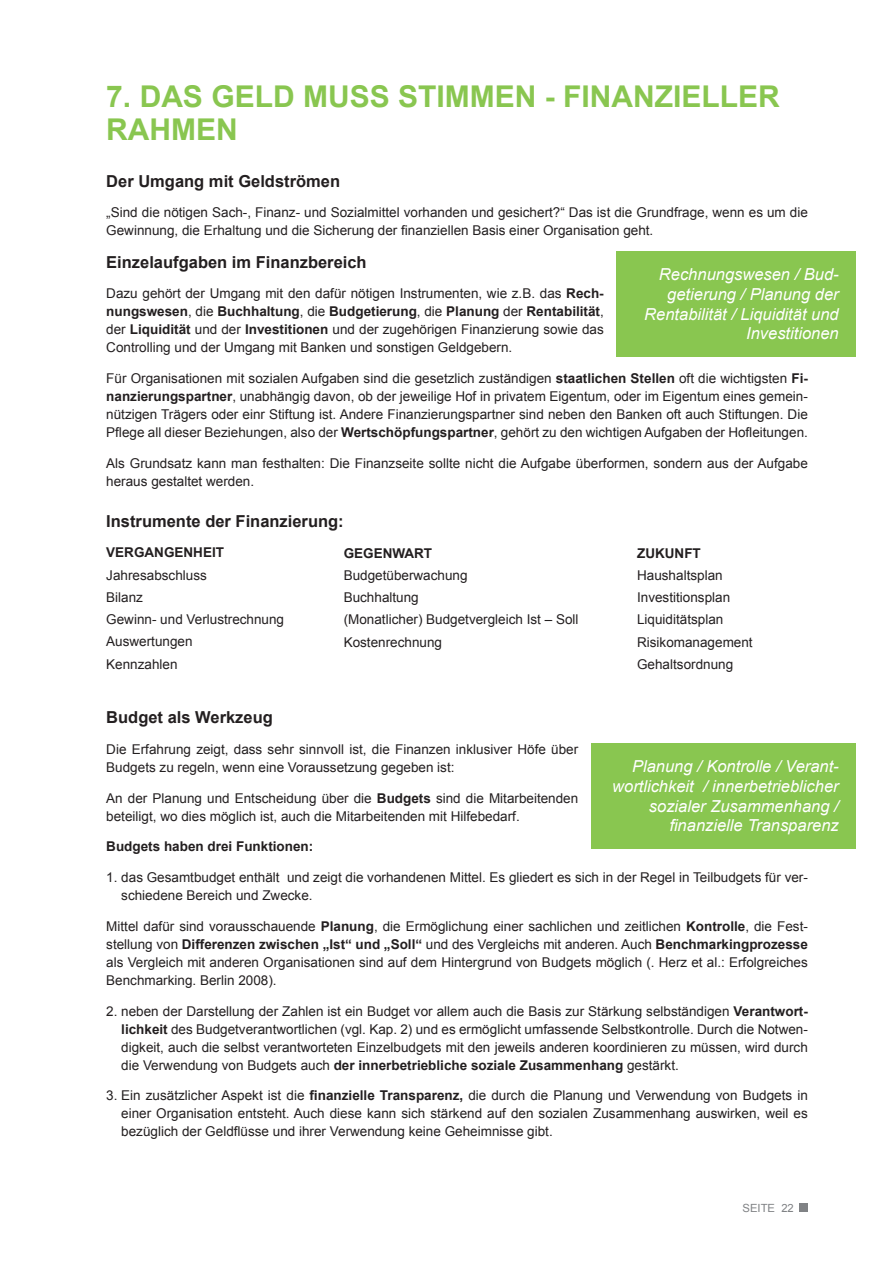
<style>
.page{position:relative;width:893px;height:1263px;background:#fff}
.page>*{position:absolute;margin:0;border:0;box-sizing:border-box;transform-origin:0 0}
.t1{font:700 30px/33px "Arial";color:#89c650}
.t2{font:italic 16.5px/19.8px "Arial";color:#fff;text-align:right}
.t3{font:700 16.5px "Arial";color:#231f20}
.t4{font:13.5px/18px "Arial";color:#231f20}
.t5{font:700 13.5px "Arial";color:#231f20}
.t6{font:11.25px "Arial";color:#808285}
.s1{font-weight:700}
</style>
<div class="page">
<div style="left:799px;top:1203px;width:8px;height:9px;background:#808285"></div>
<div style="left:617px;top:251px;width:239px;height:105px;background:#89c650"></div>
<div style="left:591px;top:743px;width:265px;height:105px;background:#89c650"></div>
<h1 class="t1" style="left:106px;top:81px;width:675px">7. DAS GELD MUSS STIMMEN - FINANZIELLER<br>RAHMEN</h1>
<p class="t3" style="left:106px;top:170px;width:235px">Der Umgang mit Geldströmen</p>
<p class="t4" style="left:106px;top:204px;width:703px">„Sind die nötigen Sach-, Finanz- und Sozialmittel vorhanden und gesichert?“ Das ist die Grundfrage, wenn es um die<br>Gewinnung, die Erhaltung und die Sicherung der finanziellen Basis einer Organisation geht.</p>
<p class="t3" style="left:106px;top:251px;width:262px">Einzelaufgaben im Finanzbereich</p>
<p class="t4" style="left:106px;top:285px;width:499px;text-align:justify">Dazu gehört der Umgang mit den dafür nötigen Instrumenten, wie z.B. das <span class="s1">Rech&shy;nungswesen</span>, die <span class="s1">Buchhaltung</span>, die <span class="s1">Budgetierung</span>, die <span class="s1">Planung</span> der <span class="s1">Rentabilität</span>, der <span class="s1">Liquidität</span> und der <span class="s1">Investitionen</span> und der zugehörigen Finanzierung sowie das Controlling und der Umgang mit Banken und sonstigen Geldgebern.</p>
<p class="t4" style="left:106px;top:369px;width:703px;text-align:justify">Für Organisationen mit sozialen Aufgaben sind die gesetzlich zuständigen <span class="s1">staatlichen Stellen</span> oft die wichtigsten <span class="s1">Fi&shy;nanzierungspartner</span>, unabhängig davon, ob der jeweilige Hof in privatem Eigentum, oder im Eigentum eines gemein&shy;nützigen Trägers oder einr Stiftung ist. Andere Finanzierungspartner sind neben den Banken oft auch Stiftungen. Die Pflege all dieser Beziehungen, also der <span class="s1">Wertschöpfungspartner</span>, gehört zu den wichtigen Aufgaben der Hofleitungen.</p>
<p class="t4" style="left:106px;top:454px;width:703px">Als Grundsatz kann man festhalten: Die Finanzseite sollte nicht die Aufgabe überformen, sondern aus der Aufgabe heraus gestaltet werden.</p>
<p class="t3" style="left:106px;top:510px;width:239px">Instrumente der Finanzierung:</p>
<p class="t5" style="left:106px;top:544px;width:119px">VERGANGENHEIT</p>
<p class="t4" style="left:106px;top:564px;width:179px;line-height:22.2px">Jahresabschluss<br>Bilanz<br>Gewinn- und Verlustrechnung<br>Auswertungen<br>Kennzahlen</p>
<p class="t2" style="left:644px;top:264px;width:196px">Rechnungswesen / Bud&shy;getierung / Planung der<br>Rentabilität / Liquidität und<br>Investitionen</p>
<p class="t5" style="left:344px;top:544px;width:90px">GEGENWART</p>
<p class="t4" style="left:344px;top:564px;width:236px;line-height:22.2px">Budgetüberwachung<br>Buchhaltung<br>(Monatlicher) Budgetvergleich Ist – Soll<br>Kostenrechnung</p>
<p class="t5" style="left:637px;top:544px;width:65px">ZUKUNFT</p>
<p class="t4" style="left:637px;top:564px;width:117px;line-height:22.2px">Haushaltsplan<br>Investitionsplan<br>Liquiditätsplan<br>Risikomanagement<br>Gehaltsordnung</p>
<p class="t3" style="left:106px;top:706px;width:168px">Budget als Werkzeug</p>
<p class="t4" style="left:106px;top:740px;width:473px">Die Erfahrung zeigt, dass sehr sinnvoll ist, die Finanzen inklusiver Höfe über<br>Budgets zu regeln, wenn eine Voraussetzung gegeben ist:</p>
<p class="t4" style="left:106px;top:789px;width:473px">An der Planung und Entscheidung über die <span class="s1">Budgets</span> sind die Mitarbeitenden beteiligt, wo dies möglich ist, auch die Mitarbeitenden mit Hilfebedarf.</p>
<p class="t5" style="left:106px;top:838px;width:209px">Budgets haben drei Funktionen:</p>
<p class="t4" style="left:121px;top:868px;width:688px;text-indent:-15px">1. das Gesamtbudget enthält und zeigt die vorhandenen Mittel. Es gliedert es sich in der Regel in Teilbudgets für ver&shy;schiedene Bereich und Zwecke.</p>
<p class="t4" style="left:106px;top:917px;width:703px;text-align:justify">Mittel dafür sind vorausschauende <span class="s1">Planung</span>, die Ermöglichung einer sachlichen und zeitlichen <span class="s1">Kontrolle</span>, die Fest&shy;stellung von <span class="s1">Differenzen zwischen „Ist“ und „Soll“</span> und des Vergleichs mit anderen. Auch <span class="s1">Benchmarkingprozesse </span>als Vergleich mit anderen Organisationen sind auf dem Hintergrund von Budgets möglich (. Herz et al.: Erfolgreiches Benchmarking. Berlin 2008).</p>
<p class="t4" style="left:121px;top:1002px;width:688px;text-align:justify;text-indent:-15px">2. neben der Darstellung der Zahlen ist ein Budget vor allem auch die Basis zur Stärkung selbständigen <span class="s1">Verantwort&shy;lichkeit</span> des Budgetverantwortlichen (vgl. Kap. 2) und es ermöglicht umfassende Selbstkontrolle. Durch die Notwen&shy;digkeit, auch die selbst verantworteten Einzelbudgets mit den jeweils anderen koordinieren zu müssen, wird durch die Verwendung von Budgets auch <span class="s1">der innerbetriebliche soziale Zusammenhang</span> gestärkt.</p>
<p class="t4" style="left:121px;top:1087px;width:688px;text-align:justify;text-indent:-15px">3. Ein zusätzlicher Aspekt ist die <span class="s1">finanzielle Transparenz,</span> die durch die Planung und Verwendung von Budgets in einer Organisation entsteht. Auch diese kann sich stärkend auf den sozialen Zusammenhang auswirken, weil es bezüglich der Geldflüsse und ihrer Verwendung keine Geheimnisse gibt.</p>
<p class="t2" style="left:612px;top:756px;width:228px">Planung / Kontrolle / Verant&shy;wortlichkeit / innerbetrieblicher sozialer Zusammenhang / finanzielle Transparenz</p>
<p class="t6" style="left:742px;top:1200px;width:53px">SEITE 22</p>
</div>
